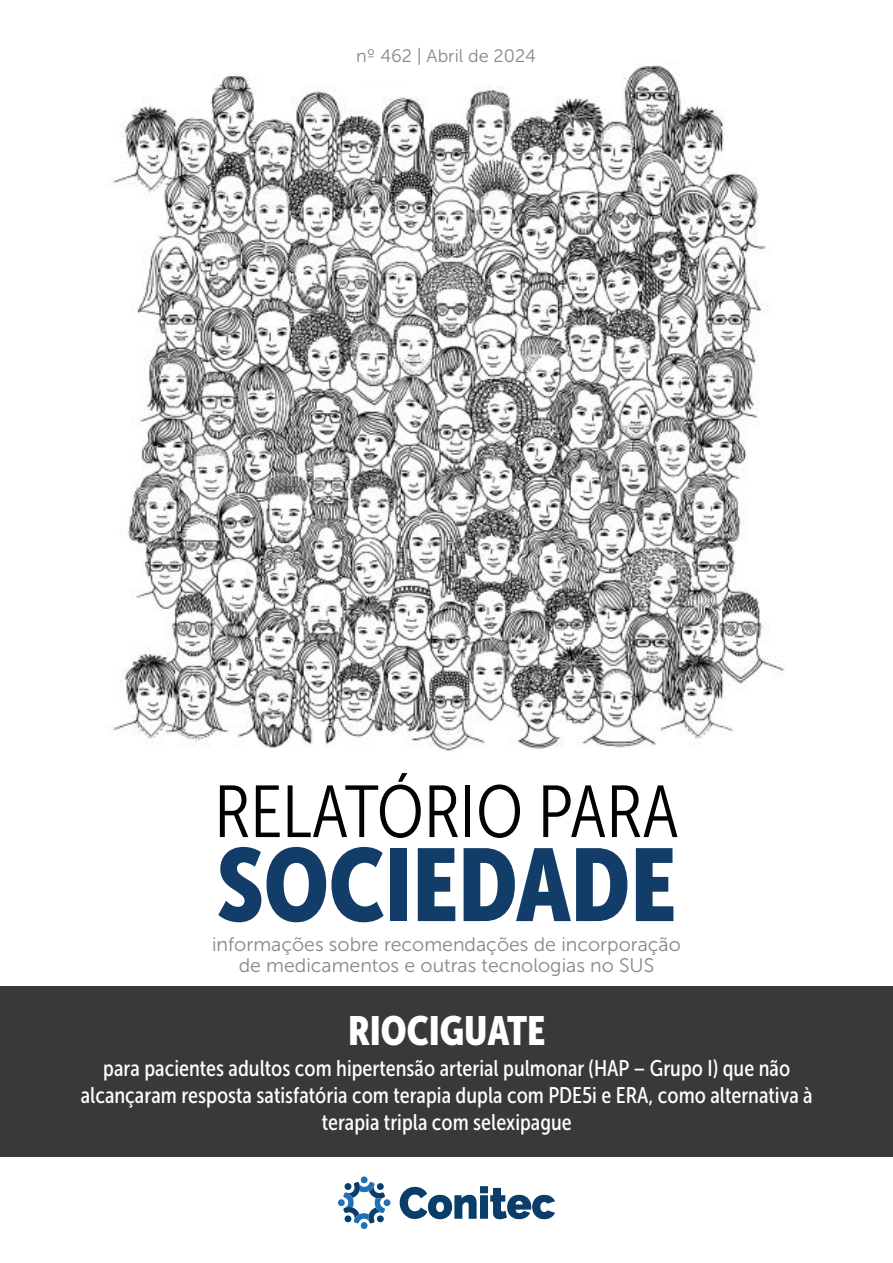
<style>
.page{position:relative;width:893px;height:1263px;background:#fff}
.page>*{position:absolute;margin:0;border:0;box-sizing:border-box;transform-origin:0 0}
.t1{font:102px "Museo Sans Cond 900";color:#123d68}
.t2{font:73.5px "Museo Sans Cond 300";color:#020203}
.t3{font:40.5px "Museo Sans Cond 900";color:#fff}
.t4{font:22.5px/27px "Museo Sans Cond 500";color:#fff;text-align:center}
.t5{font:19.5px/21px "Museo Sans 300";color:#878787;text-align:center}
.t6{font:18px "Museo Sans 300";color:#878787}
</style>
<div class="page">
<img style="left:108px;top:62px;width:677px;height:689px">
<div style="left:271px;top:39px;width:336px;height:41px;background:#fff"></div>
<svg style="left:400px;top:1186px;width:155px;height:33px"></svg>
<div style="left:361px;top:1176px;width:7px;height:7px;background:#1f70b8;border-radius:50%"></div>
<div style="left:384px;top:1199px;width:6px;height:7px;background:#1f70b8;border-radius:50%"></div>
<div style="left:338px;top:1199px;width:7px;height:7px;background:#1f70b8;border-radius:50%"></div>
<div style="left:361px;top:1222px;width:7px;height:7px;background:#1f70b8;border-radius:50%"></div>
<svg style="left:343px;top:1182px;width:42px;height:41px"></svg>
<div style="left:0;top:986px;width:893px;height:171px;background:#3b3838"></div>
<p class="t6" style="left:356px;top:46px;width:181px">nº 462 | Abril de 2024</p>
<h2 class="t2" style="left:214px;top:772px;width:466px">RELATÓRIO PARA</h2>
<h1 class="t1" style="left:217px;top:827px;width:461px">SOCIEDADE</h1>
<p class="t5" style="left:212px;top:934px;width:470px">informações sobre recomendações de incorporação de medicamentos e outras tecnologias no SUS</p>
<h3 class="t3" style="left:348px;top:1008px;width:199px">RIOCIGUATE</h3>
<p class="t4" style="left:81px;top:1055px;width:733px">para pacientes adultos com hipertensão arterial pulmonar (HAP – Grupo I) que não alcançaram resposta satisfatória com terapia dupla com PDE5i e ERA, como alternativa à terapia tripla com selexipague</p>
</div>
